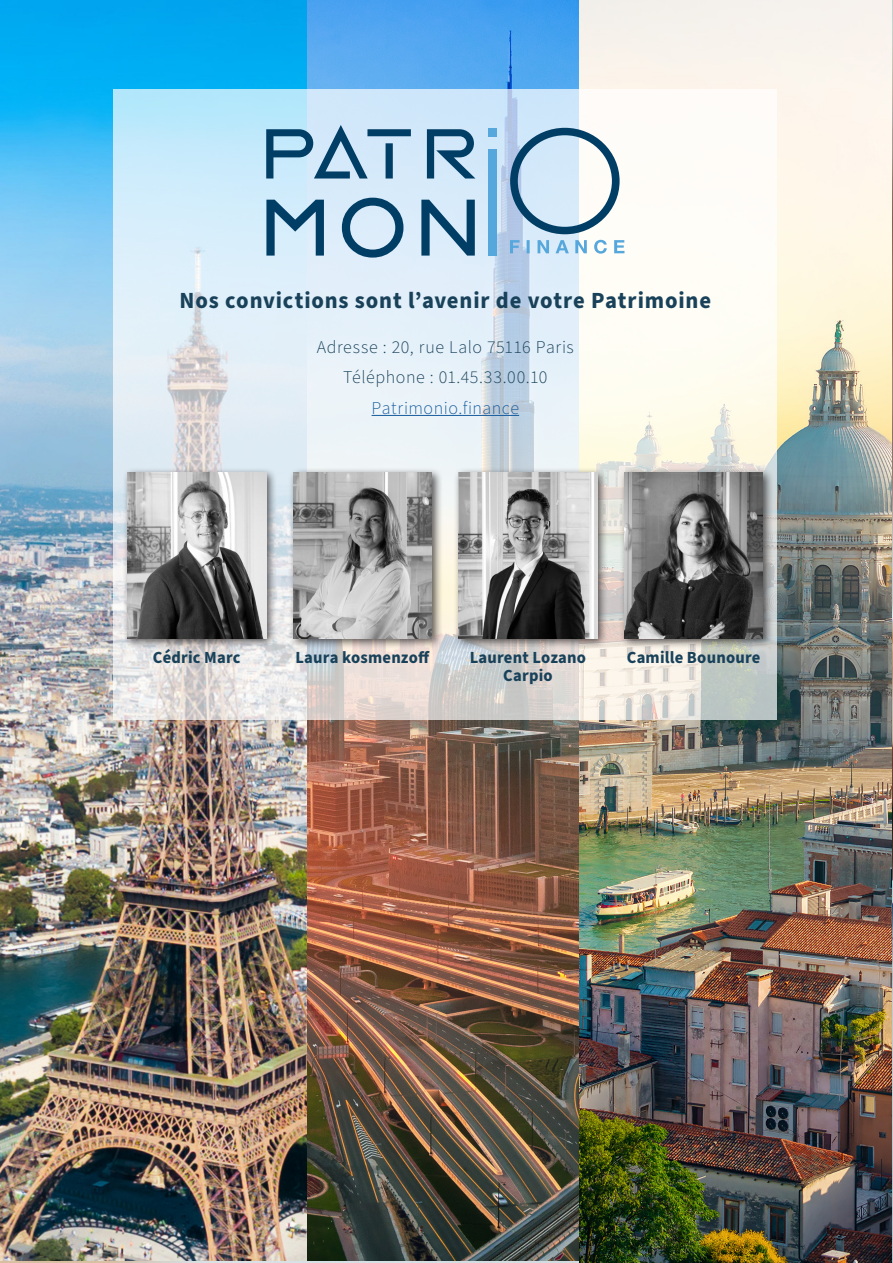
<style>
.page{position:relative;width:893px;height:1263px;background:#fff}
.page>*{position:absolute;margin:0;border:0;box-sizing:border-box;transform-origin:0 0}
.t1{font:700 23.1px "Source Sans Pro";letter-spacing:.035em;color:#19425a}
.t2{font:300 18px/30.8px "Source Sans Pro";letter-spacing:.03em;color:#19425a;text-align:center}
.t3{font:700 16.95px/18px "Source Sans Pro";letter-spacing:.01em;color:#19425a;text-align:center}
.s1{color:#175d9e}
</style>
<div class="page">
<img style="left:0;top:0;width:307px;height:1260px">
<img style="left:307px;top:0;width:273px;height:1261px">
<img style="left:580px;top:0;width:312px;height:1263px">
<svg style="left:114px;top:89px;width:663px;height:630px"></svg>
<svg style="left:266px;top:125px;width:209px;height:53px;background:#8eb2ca"></svg>
<svg style="left:266px;top:198px;width:209px;height:60px;background:#92b2c9"></svg>
<div style="left:488px;top:149px;width:9px;height:106px;background:#56a7dc"></div>
<div style="left:488px;top:129px;width:9px;height:8px;background:#56a7dc"></div>
<svg style="left:510px;top:240px;width:114px;height:14px"></svg>
<svg style="left:510px;top:128px;width:110px;height:106px"></svg>
<hr style="left:372px;top:415px;width:147px;height:1px;background:#175d9e">
<div style="left:122px;top:467px;width:155px;height:182px;background:#231f20;opacity:.75"></div>
<img style="left:127px;top:472px;width:139px;height:166px">
<div style="left:288px;top:467px;width:155px;height:182px;background:#231f20;opacity:.75"></div>
<img style="left:293px;top:472px;width:139px;height:166px">
<div style="left:453px;top:467px;width:155px;height:182px;background:#231f20;opacity:.75"></div>
<img style="left:459px;top:472px;width:138px;height:166px">
<div style="left:619px;top:467px;width:155px;height:182px;background:#231f20;opacity:.75"></div>
<img style="left:624px;top:472px;width:139px;height:166px">
<p class="t1" style="left:180px;top:284px;width:533px">Nos convictions sont l’avenir de votre Patrimoine</p>
<p class="t2" style="left:317px;top:332px;width:258px">Adresse : 20, rue Lalo 75116 Paris<br>Téléphone : 01.45.33.00.10<br><span class="s1">Patrimonio.finance</span></p>
<p class="t3" style="left:153px;top:648px;width:89px">Cédric Marc</p>
<p class="t3" style="left:295px;top:648px;width:136px">Laura kosmenzoff</p>
<p class="t3" style="left:470px;top:648px;width:118px">Laurent Lozano<br>Carpio</p>
<p class="t3" style="left:627px;top:648px;width:135px">Camille Bounoure</p>
</div>
